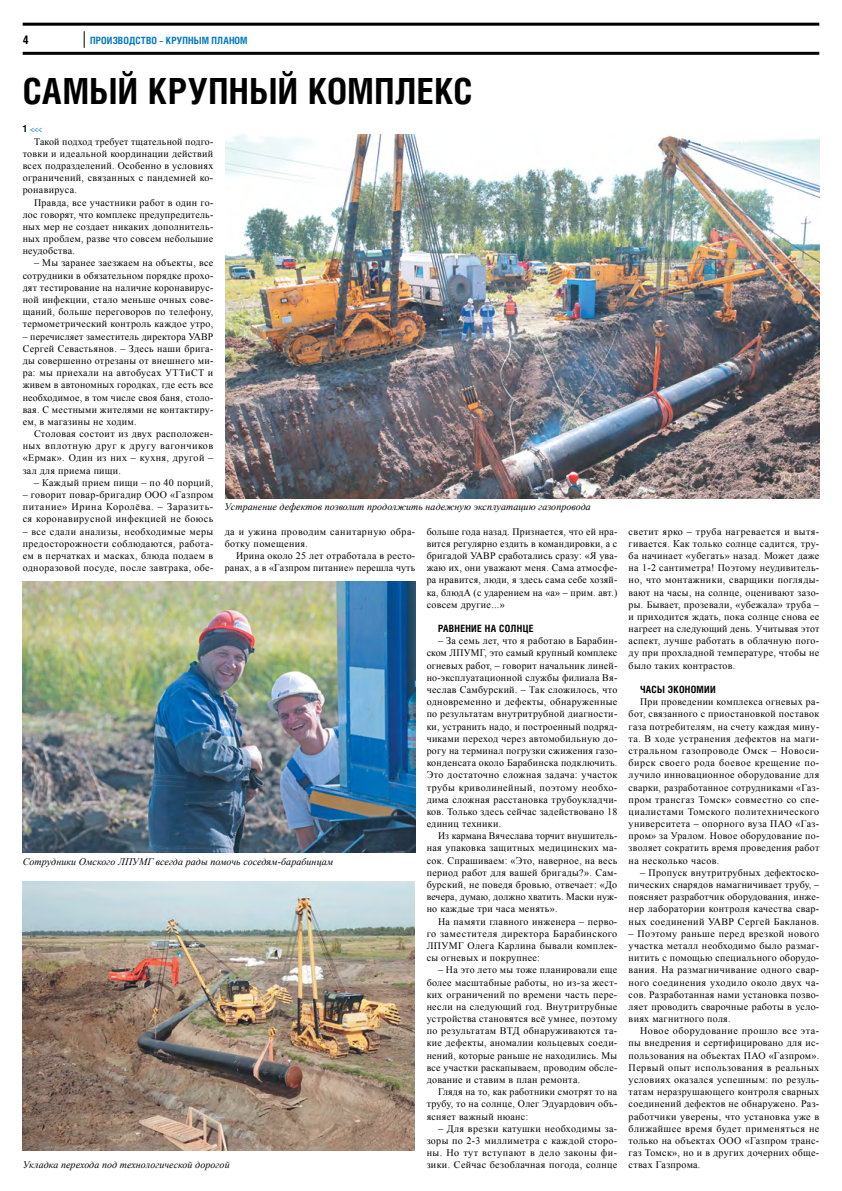
<style>
.page{position:relative;width:842px;height:1191px;background:#fff}
.page>*{position:absolute;margin:0;border:0;box-sizing:border-box;transform-origin:0 0}
.t1{font:700 36px "Helios Cond";letter-spacing:.015em;color:#000}
.t2{font:700 12px "Helios Cond C";color:#000}
.t3{font:10px/12.2px "Times New Roman";letter-spacing:.03em;color:#000;text-align:justify}
.t4{font:italic 10px "Times New Roman";letter-spacing:.005em;color:#000}
.t5{font:10px/12.2px "Times New Roman";letter-spacing:.05em;color:#000}
.t6{font:700 10px "Helios Cond C";letter-spacing:.03em;color:#000}
.t7{font:700 10px "Helios Cond C";letter-spacing:.015em;color:#0079c1}
</style>
<div class="page">
<hr style="left:23px;top:52px;width:796px;height:3px;background:#000">
<hr style="left:23px;top:23px;width:796px;height:3px;background:#000">
<svg style="left:84px;top:31px;width:1px;height:17px"></svg>
<img style="left:225px;top:135px;width:594px;height:363px">
<img style="left:23px;top:581px;width:392px;height:271px">
<img style="left:23px;top:882px;width:391px;height:268px">
<p class="t2" style="left:23px;top:32px;width:7px">4</p>
<p class="t7" style="left:90px;top:35px;width:159px">Производство – крупным планом</p>
<h1 class="t1" style="left:23px;top:70px;width:448px">Самый крупный комплекс</h1>
<p class="t3" style="left:23px;top:135px;width:192px;text-indent:11px">Такой подход требует тщательной подго&shy;товки и идеальной координации действий всех подразделений. Особенно в условиях ограничений, связанных с пандемией ко&shy;ронавируса.</p>
<p class="t3" style="left:23px;top:196px;width:192px;text-indent:11px">Правда, все участники работ в один го&shy;лос говорят, что комплекс предупредитель&shy;ных мер не создает никаких дополнитель&shy;ных проблем, разве что совсем небольшие неудобства.</p>
<p class="t3" style="left:23px;top:257px;width:192px;text-indent:11px">– Мы заранее заезжаем на объекты, все сотрудники в обязательном порядке прохо&shy;дят тестирование на наличие коронавирус&shy;ной инфекции, стало меньше очных сове&shy;щаний, больше переговоров по телефону, термометрический контроль каждое утро,</p>
<p class="t3" style="left:23px;top:330px;width:192px">– перечисляет заместитель директора УАВР Сергей Севастьянов. – Здесь наши брига&shy;ды совершенно отрезаны от внешнего ми&shy;ра: мы приехали на автобусах УТТиСТ и живем в автономных городках, где есть все необходимое, в том числе своя баня, столо&shy;вая. С местными жителями не контактиру&shy;ем, в магазины не ходим.</p>
<p class="t3" style="left:23px;top:427px;width:192px;text-indent:11px">Столовая состоит из двух расположен&shy;ных вплотную друг к другу вагончиков «Ермак». Один из них – кухня, другой – зал для приема пищи.</p>
<p class="t3" style="left:34px;top:476px;width:181px">– Каждый прием пищи – по 40 порций,</p>
<p class="t3" style="left:23px;top:488px;width:192px">– говорит повар-бригадир ООО «Газпром питание» Ирина Королёва. – Заразить&shy;ся коронавирусной инфекцией не боюсь</p>
<p class="t3" style="left:23px;top:525px;width:192px">– все сдали анализы, необходимые меры предосторожности соблюдаются, работа&shy;ем в перчатках и масках, блюда подаем в одноразовой посуде, после завтрака, обе-</p>
<p class="t5" style="left:225px;top:525px;width:192px">да и ужина проводим санитарную обра&shy;ботку помещения.</p>
<p class="t6" style="left:23px;top:123px;width:6px">1</p>
<p class="t4" style="left:225px;top:500px;width:368px">Устранение дефектов позволит продолжить надежную эксплуатацию газопровода</p>
<p class="t3" style="left:427px;top:525px;width:192px">больше года назад. Признается, что ей нра&shy;вится регулярно ездить в командировки, а с бригадой УАВР сработались сразу: «Я ува&shy;жаю их, они уважают меня. Сама атмосфе&shy;ра нравится, люди, я здесь сама себе хозяй&shy;ка, блюдА (с ударением на «а» – прим. авт.) совсем другие...»</p>
<p class="t6" style="left:438px;top:622px;width:97px">Равнение на солнце</p>
<p class="t3" style="left:427px;top:634px;width:192px;text-indent:11px">– За семь лет, что я работаю в Барабин&shy;ском ЛПУМГ, это самый крупный комплекс огневых работ, – говорит начальник линей&shy;но-эксплуатационной службы филиала Вя&shy;чеслав Самбурский. – Так сложилось, что одновременно и дефекты, обнаруженные по результатам внутритрубной диагности&shy;ки, устранить надо, и построенный подряд&shy;чиками переход через автомобильную до&shy;рогу на терминал погрузки сжижения газо&shy;конденсата около Барабинска подключить.<br>Это достаточно сложная задача: участок трубы криволинейный, поэтому необхо&shy;дима сложная расстановка трубоукладчи&shy;ков. Только здесь сейчас задействовано 18 единиц техники.</p>
<p class="t3" style="left:427px;top:829px;width:192px;text-indent:11px">Из кармана Вячеслава торчит внушитель&shy;ная упаковка защитных медицинских ма&shy;сок. Спрашиваем: «Это, наверное, на весь период работ для вашей бригады?». Сам&shy;бурский, не поведя бровью, отвечает: «До вечера, думаю, должно хватить. Маски нуж&shy;но каждые три часа менять».</p>
<p class="t3" style="left:427px;top:915px;width:192px;text-indent:11px">На памяти главного инженера – перво&shy;го заместителя директора Барабинского ЛПУМГ Олега Карлина бывали комплек&shy;сы огневых и покрупнее:</p>
<p class="t3" style="left:427px;top:963px;width:192px;text-indent:11px">– На это лето мы тоже планировали еще более масштабные работы, но из-за жест&shy;ких ограничений по времени часть пере&shy;несли на следующий год. Внутритрубные устройства становятся всё умнее, поэтому по результатам ВТД обнаруживаются та&shy;кие дефекты, аномалии кольцевых соеди&shy;нений, которые раньше не находились. Мы все участки раскапываем, проводим обсле&shy;дование и ставим в план ремонта.</p>
<p class="t3" style="left:427px;top:1085px;width:192px;text-indent:11px">Глядя на то, как работники смотрят то на трубу, то на солнце, Олег Эдуардович объ&shy;ясняет важный нюанс:</p>
<p class="t3" style="left:427px;top:1122px;width:192px;text-indent:11px">– Для врезки катушки необходимы за&shy;зоры по 2-3 миллиметра с каждой сторо&shy;ны. Но тут вступают в дело законы фи&shy;зики. Сейчас безоблачная погода, солнце</p>
<p class="t3" style="left:225px;top:549px;width:192px;text-align:right">Ирина около 25 лет отработала в ресто&shy;ранах, а в «Газпром питание» перешла чуть</p>
<p class="t4" style="left:23px;top:854px;width:312px">Сотрудники Омского ЛПУМГ всегда рады помочь соседям-барабинцам</p>
<p class="t4" style="left:23px;top:1158px;width:208px">Укладка перехода под технологической дорогой</p>
<p class="t3" style="left:629px;top:525px;width:192px">светит ярко – труба нагревается и вытя&shy;гивается. Как только солнце садится, тру&shy;ба начинает «убегать» назад. Может даже на 1-2 сантиметра! Поэтому неудивитель&shy;но, что монтажники, сварщики погляды&shy;вают на часы, на солнце, оценивают зазо&shy;ры. Бывает, прозевали, «убежала» труба – и приходится ждать, пока солнце снова ее нагреет на следующий день. Учитывая этот аспект, лучше работать в облачную пого&shy;ду при прохладной температуре, чтобы не было таких контрастов.</p>
<p class="t6" style="left:640px;top:683px;width:77px">Часы экономии</p>
<p class="t3" style="left:629px;top:695px;width:192px;text-indent:11px">При проведении комплекса огневых ра&shy;бот, связанного с приостановкой поставок газа потребителям, на счету каждая мину&shy;та. В ходе устранения дефектов на маги&shy;стральном газопроводе Омск – Новоси&shy;бирск своего рода боевое крещение по&shy;лучило инновационное оборудование для сварки, разработанное сотрудниками «Газ&shy;пром трансгаз Томск» совместно со спе&shy;циалистами Томского политехнического университета – опорного вуза ПАО «Газ&shy;пром» за Уралом. Новое оборудование по&shy;зволяет сократить время проведения работ на несколько часов.</p>
<p class="t3" style="left:629px;top:866px;width:192px;text-indent:11px">– Пропуск внутритрубных дефектоско&shy;пических снарядов намагничивает трубу, – поясняет разработчик оборудования, инже&shy;нер лаборатории контроля качества свар&shy;ных соединений УАВР Сергей Бакланов.</p>
<p class="t3" style="left:629px;top:927px;width:192px">– Поэтому раньше перед врезкой нового участка металл необходимо было размаг&shy;нитить с помощью специального оборудо&shy;вания. На размагничивание одного свар&shy;ного соединения уходило около двух ча&shy;сов. Разработанная нами установка позво&shy;ляет проводить сварочные работы в усло&shy;виях магнитного поля.</p>
<p class="t3" style="left:629px;top:1024px;width:192px;text-indent:11px">Новое оборудование прошло все эта&shy;пы внедрения и сертифицировано для ис&shy;пользования на объектах ПАО «Газпром».<br>Первый опыт использования в реальных условиях оказался успешным: по резуль&shy;татам неразрушающего контроля сварных соединений дефектов не обнаружено. Раз&shy;работчики уверены, что установка уже в ближайшее время будет применяться не только на объектах ООО «Газпром транс&shy;газ Томск», но и в других дочерних обще&shy;ствах Газпрома.</p>
</div>
